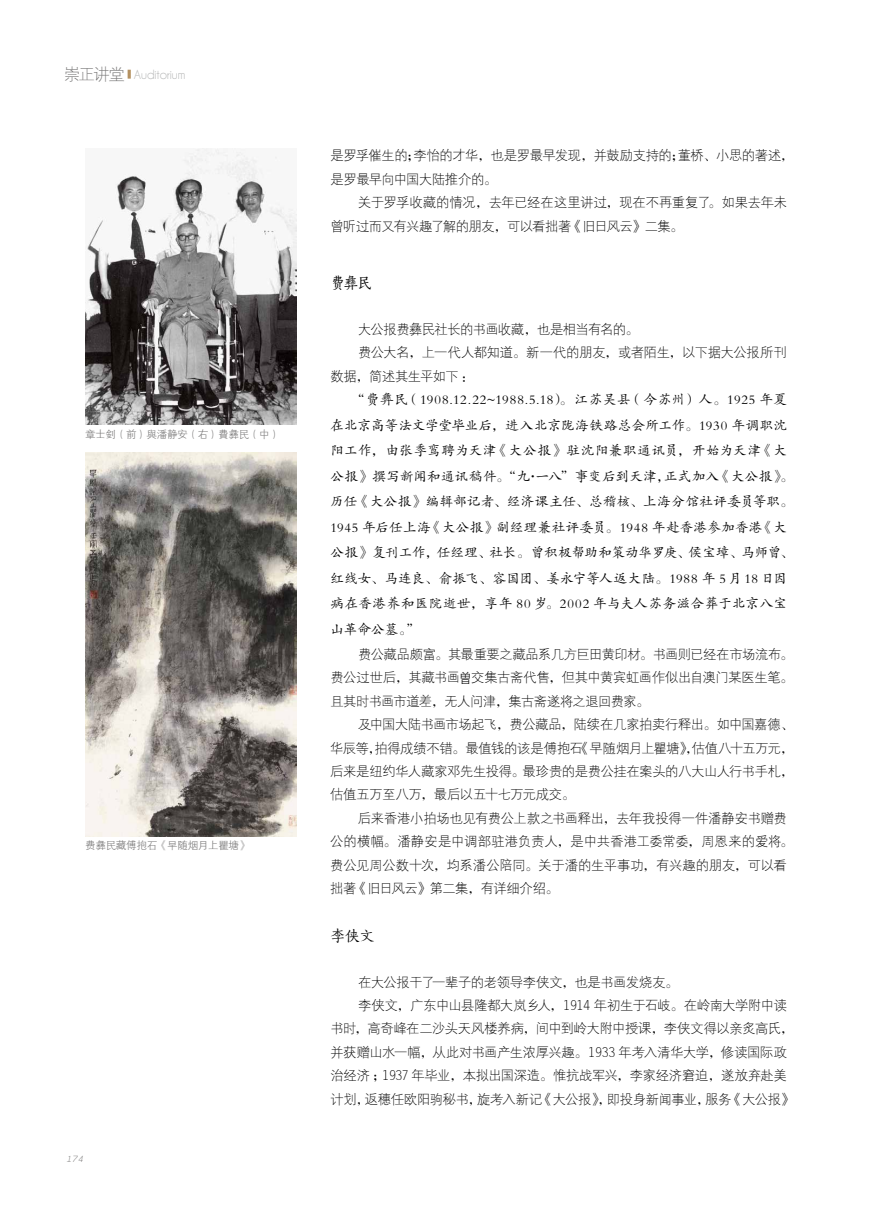
<style>
.page{position:relative;width:872px;height:1212px;background:#fff}
.page>*{position:absolute;margin:0;border:0;box-sizing:border-box;transform-origin:0 0}
.t1{font:15px "FZSKBXKJW GB1 0";letter-spacing:-.04em;color:#000}
.t2{font:13.5px "FZXDXK GBK1 0";letter-spacing:-.02em;color:#000}
.t3{font:13.5px "FZKTK GBK1 0";letter-spacing:.025em;color:#000}
.t4{font:13.5px "FZXDXK GBK1 0";letter-spacing:-.04em;color:#000}
.t5{font:13.5px "FZKTK GBK1 0";letter-spacing:.055em;color:#000}
.t6{font:13.5px "FZKTK GBK1 0";letter-spacing:-.01em;color:#000}
.t7{font:13.5px "FZXDXK GBK1 0";letter-spacing:.005em;color:#000}
.t8{font:13.5px "FZKTK GBK1 0";letter-spacing:.045em;color:#000}
.t9{font:13.5px "Champagne&Limousines";color:#b5b6b6}
.t10{font:10.5px "FZXH1 K GBK1 0";letter-spacing:-.025em;color:#727171}
.t11{font:italic 9px "Champagne&Limousines";color:#727171;scale:1.2 1}
.s1{font-family:"FZXDXK GBK1 0";font-size:16.5px;color:#727171}
.s2{font-family:"FZBSK GBK1 0"}
.s3{font-family:"FZXH1 K GBK1 0"}
</style>
<div class="page">
<img style="left:85px;top:149px;width:211px;height:276px">
<img style="left:85px;top:452px;width:211px;height:385px">
<svg style="left:128px;top:70px;width:3px;height:9px"></svg>
<p class="t9" style="left:64px;top:67px;width:123px"><span class="s1">崇正讲堂</span> Auditorium</p>
<p class="t10" style="left:85px;top:429px;width:196px">章士釗（前）與潘静安（右）費彝民（中）</p>
<p class="t10" style="left:85px;top:840px;width:166px">费彝民藏傅抱石《早随烟月上瞿塘》</p>
<p class="t11" style="left:66px;top:1154px;width:16px">174</p>
<p class="t2" style="left:330px;top:148px;width:465px">是罗孚催生的<span class="s2">；</span>李怡的才华<span class="s2">，</span>也是罗最早发现<span class="s2">，</span>并鼓励支持的<span class="s2">；</span>董桥<span class="s2">、</span>小思的著述<span class="s2">，</span></p>
<p class="t2" style="left:330px;top:172px;width:168px">是罗最早向中国大陆推介的<span class="s2">。</span></p>
<p class="t2" style="left:358px;top:195px;width:430px">关于罗孚收藏的情况<span class="s2">，</span>去年已经在这里讲过<span class="s2">，</span>现在不再重复了<span class="s2">。</span>如果去年未</p>
<p class="t4" style="left:330px;top:219px;width:355px">曾听过而又有兴趣了解的朋友<span class="s2">，</span>可以看拙著<span class="s2">《</span>旧日风云<span class="s2">》</span>二集<span class="s2">。</span></p>
<p class="t1" style="left:330px;top:275px;width:43px">费彝民</p>
<p class="t4" style="left:358px;top:322px;width:282px">大公报费彝民社长的书画收藏<span class="s2">，</span>也是相当有名的<span class="s2">。</span></p>
<p class="t2" style="left:358px;top:345px;width:430px">费公大名<span class="s2">，</span>上一代人都知道<span class="s2">。</span>新一代的朋友<span class="s2">，</span>或者陌生<span class="s2">，</span>以下据大公报所刊</p>
<p class="t2" style="left:330px;top:369px;width:145px">数据<span class="s2">，</span>简述其生平如下<span class="s2">：</span></p>
<p class="t5" style="left:351px;top:392px;width:437px">“费彝民（1908.12.22~1988.5.18）。江苏吴县（今苏州）人。1925 年夏</p>
<p class="t3" style="left:330px;top:418px;width:458px">在北京高等法文学堂毕业后，进入北京陇海铁路总会所工作。1930 年调职沈</p>
<p class="t8" style="left:330px;top:443px;width:458px">阳工作，由张季鸾聘为天津《大公报》驻沈阳兼职通讯员，开始为天津《大</p>
<p class="t3" style="left:330px;top:469px;width:465px">公报》撰写新闻和通讯稿件。“九·一八”事变后到天津，正式加入《大公报》。</p>
<p class="t3" style="left:330px;top:494px;width:465px">历任《大公报》编辑部记者、经济课主任、总稽核、上海分馆社评委员等职。</p>
<p class="t3" style="left:330px;top:520px;width:458px">1945 年后任上海《大公报》副经理兼社评委员。1948 年赴香港参加香港《大</p>
<p class="t6" style="left:330px;top:545px;width:465px">公报》复刊工作，任经理、社长。曾积极帮助和策动华罗庚、侯宝璋、马师曾、</p>
<p class="t3" style="left:330px;top:571px;width:458px">红线女、马连良、俞振飞、容国团、姜永宁等人返大陆。1988 年 5 月 18 日因</p>
<p class="t3" style="left:330px;top:596px;width:458px">病在香港养和医院逝世，享年 80 岁。2002 年与夫人苏务滋合葬于北京八宝</p>
<p class="t3" style="left:330px;top:622px;width:91px">山革命公墓。”</p>
<p class="t2" style="left:358px;top:647px;width:437px">费公藏品颇富<span class="s2">。</span>其最重要之藏品系几方巨田黄印材<span class="s2">。</span>书画则已经在市场流布<span class="s2">。</span></p>
<p class="t2" style="left:330px;top:670px;width:464px">费公过世后<span class="s2">，</span>其藏书画<span class="s3">曽</span>交集古斋代售<span class="s2">，</span>但其中黄宾虹画作似出自澳门某医生笔<span class="s2">。</span></p>
<p class="t2" style="left:330px;top:694px;width:321px">且其时书画市道差<span class="s2">，</span>无人问津<span class="s2">，</span>集古斋遂将之退回费家<span class="s2">。</span></p>
<p class="t2" style="left:358px;top:717px;width:437px">及中国大陆书画市场起飞<span class="s2">，</span>费公藏品<span class="s2">，</span>陆续在几家拍卖行释出<span class="s2">。</span>如中国嘉德<span class="s2">、</span></p>
<p class="t2" style="left:330px;top:741px;width:464px">华辰等<span class="s2">，</span>拍得成绩不错<span class="s2">。</span>最值钱的该是傅抱石<span class="s2">《</span>早随烟月上瞿塘<span class="s2">》，</span>估值八十五万元<span class="s2">，</span></p>
<p class="t2" style="left:330px;top:764px;width:464px">后来是纽约华人藏家邓先生投得<span class="s2">。</span>最珍贵的是费公挂在案头的八大山人行书手札<span class="s2">，</span></p>
<p class="t2" style="left:330px;top:787px;width:246px">估值五万至八万<span class="s2">，</span>最后以五十七万元成交<span class="s2">。</span></p>
<p class="t2" style="left:358px;top:811px;width:430px">后来香港小拍场也见有费公上款之书画释出<span class="s2">，</span>去年我投得一件潘静安书赠费</p>
<p class="t7" style="left:330px;top:834px;width:464px">公的横幅<span class="s2">。</span>潘静安是中调部驻港负责人<span class="s2">，</span>是中共香港工委常委<span class="s2">，</span>周恩来的爱将<span class="s2">。</span></p>
<p class="t2" style="left:330px;top:858px;width:458px">费公见周公数十次<span class="s2">，</span>均系潘公陪同<span class="s2">。</span>关于潘的生平事功<span class="s2">，</span>有兴趣的朋友<span class="s2">，</span>可以看</p>
<p class="t2" style="left:330px;top:881px;width:230px">拙著<span class="s2">《</span>旧日风云<span class="s2">》</span>第二集<span class="s2">，</span>有详细介绍<span class="s2">。</span></p>
<p class="t1" style="left:330px;top:928px;width:45px">李侠文</p>
<p class="t2" style="left:358px;top:975px;width:322px">在大公报干了一辈子的老领导李侠文<span class="s2">，</span>也是书画发烧友<span class="s2">。</span></p>
<p class="t2" style="left:358px;top:998px;width:430px">李侠文<span class="s2">，</span>广东中山县隆都大岚乡人<span class="s2">，</span>1914 年初生于石岐<span class="s2">。</span>在岭南大学附中读</p>
<p class="t2" style="left:330px;top:1021px;width:464px">书时<span class="s2">，</span>高奇峰在二沙头天风楼养病<span class="s2">，</span>间中到岭大附中授课<span class="s2">，</span>李侠文得以亲炙高氏<span class="s2">，</span></p>
<p class="t2" style="left:330px;top:1045px;width:458px">并获赠山水一幅<span class="s2">，</span>从此对书画产生浓厚兴趣<span class="s2">。</span>1933 年考入清华大学<span class="s2">，</span>修读国际政</p>
<p class="t2" style="left:330px;top:1068px;width:458px">治经济<span class="s2">；</span>1937 年毕业<span class="s2">，</span>本拟出国深造<span class="s2">。</span>惟抗战军兴<span class="s2">，</span>李家经济窘迫<span class="s2">，</span>遂放弃赴美</p>
<p class="t2" style="left:330px;top:1092px;width:464px">计划<span class="s2">，</span>返穗任欧阳驹秘书<span class="s2">，</span>旋考入新记<span class="s2">《</span>大公报<span class="s2">》，</span>即投身新闻事业<span class="s2">，</span>服务<span class="s2">《</span>大公报<span class="s2">》</span></p>
</div>
